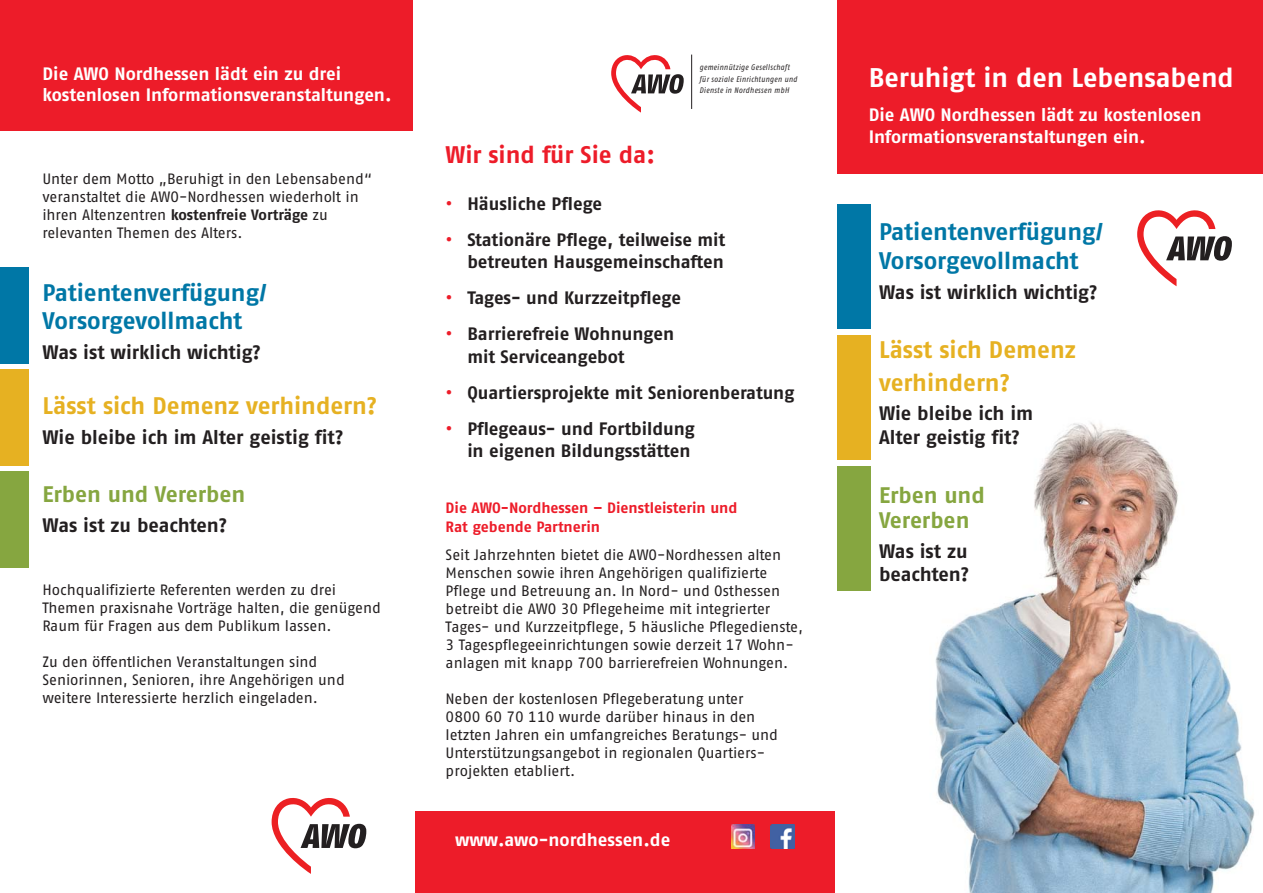
<style>
.page{position:relative;width:1263px;height:893px;background:#fff}
.page>*{position:absolute;margin:0;border:0;box-sizing:border-box;transform-origin:0 0}
.t1{font:700 27px "AWO Fago Office";color:#fff}
.t2{font:700 24px/27.9px "AWO Fago Office";letter-spacing:-.005em;color:#0077a6}
.t3{font:700 24px/32.1px "AWO Fago Office";color:#e6b122}
.t4{font:700 24px "AWO Fago Office";letter-spacing:-.005em;color:#ed1c29}
.t5{font:700 22.5px/25.3px "AWO Fago Office";letter-spacing:-.005em;color:#86a640}
.t6{font:700 19.5px/23.7px "AWO Fago Office";color:#231f20}
.t7{font:700 18px/22.5px "AWO Fago Office";color:#231f20;text-align:right}
.t8{font:700 18px/21.6px "AWO Fago Office";color:#fff}
.t9{font:15px/18px "AWO Fago Office";color:#231f20}
.t10{font:700 15px/19.5px "AWO Fago Office";color:#ed1c29}
.t11{font:italic 8.1px/11.6px "AWO Fago Cond";letter-spacing:.05em;color:#231f20}
.s1{font-weight:700}
.s2{color:#ed1c29}
</style>
<div class="page">
<img style="left:935px;top:422px;width:320px;height:471px">
<div style="left:837px;top:0;width:426px;height:174px;background:#ed1c29"></div>
<svg style="left:1137px;top:210px;width:95px;height:76px"></svg>
<div style="left:415px;top:811px;width:420px;height:82px;background:#ed1c29"></div>
<svg style="left:611px;top:55px;width:73px;height:58px"></svg>
<hr style="left:691px;top:55px;width:1px;height:54px;background:#231f20">
<img style="left:731px;top:825px;width:23px;height:23px">
<img style="left:770px;top:825px;width:24px;height:23px">
<div style="left:0;top:0;width:413px;height:131px;background:#ed1c29"></div>
<svg style="left:272px;top:798px;width:94px;height:76px"></svg>
<div style="left:838px;top:205px;width:33px;height:124px;background:#0077a6"></div>
<div style="left:838px;top:335px;width:33px;height:124px;background:#e6b122"></div>
<div style="left:838px;top:466px;width:33px;height:124px;background:#86a640"></div>
<div style="left:0;top:267px;width:29px;height:97px;background:#0077a6"></div>
<div style="left:0;top:369px;width:29px;height:97px;background:#e6b122"></div>
<div style="left:0;top:471px;width:29px;height:97px;background:#86a640"></div>
<p class="t8" style="left:43px;top:64px;width:350px">Die AWO Nordhessen lädt ein zu drei kostenlosen Informationsveranstaltungen.</p>
<p class="t9" style="left:43px;top:171px;width:331px">Unter dem Motto „Beruhigt in den Lebensabend“ veranstaltet die AWO-Nordhessen wiederholt in ihren Altenzentren <span class="s1">kostenfreie Vorträge</span> zu relevanten Themen des Alters.</p>
<h2 class="t2" style="left:43px;top:281px;width:226px">Patientenverfügung/<br>Vorsorgevollmacht</h2>
<h3 class="t6" style="left:43px;top:342px;width:220px">Was ist wirklich wichtig?</h3>
<h2 class="t3" style="left:43px;top:392px;width:336px">Lässt sich Demenz verhindern?</h2>
<h3 class="t6" style="left:43px;top:427px;width:302px">Wie bleibe ich im Alter geistig fit?</h3>
<h3 class="t5" style="left:43px;top:483px;width:204px">Erben und Vererben</h3>
<h3 class="t6" style="left:43px;top:515px;width:186px">Was ist zu beachten?</h3>
<p class="t9" style="left:43px;top:582px;width:340px">Hochqualifizierte Referenten werden zu drei<br>Themen praxisnahe Vorträge halten, die genügend<br>Raum für Fragen aus dem Publikum lassen.</p>
<p class="t9" style="left:43px;top:654px;width:304px">Zu den öffentlichen Veranstaltungen sind<br>Seniorinnen, Senioren, ihre Angehörigen und weitere Interessierte herzlich eingeladen.</p>
<p class="t11" style="left:700px;top:62px;width:99px">gemeinnützige Gesellschaft für soziale Einrichtungen und<br>Dienste in Nordhessen mbH</p>
<h2 class="t4" style="left:446px;top:146px;width:211px">Wir sind für Sie da:</h2>
<p class="t7" style="left:446px;top:194px;width:158px"><span class="s2">•</span> Häusliche Pflege</p>
<p class="t7" style="left:446px;top:230px;width:281px"><span class="s2">•</span> Stationäre Pflege, teilweise mit betreuten Hausgemeinschaften</p>
<p class="t7" style="left:446px;top:289px;width:237px"><span class="s2">•</span> Tages- und Kurzzeitpflege</p>
<p class="t7" style="left:467px;top:325px;width:208px;text-align:left;text-indent:-22px"><span class="s2">•</span> Barrierefreie Wohnungen mit Serviceangebot</p>
<p class="t7" style="left:446px;top:383px;width:350px"><span class="s2">•</span> Quartiersprojekte mit Seniorenberatung</p>
<p class="t7" style="left:446px;top:419px;width:251px"><span class="s2">•</span> Pflegeaus- und Fortbildung in eigenen Bildungsstätten</p>
<p class="t10" style="left:446px;top:499px;width:293px">Die AWO-Nordhessen – Dienstleisterin und<br>Rat gebende Partnerin</p>
<p class="t9" style="left:446px;top:547px;width:359px">Seit Jahrzehnten bietet die AWO-Nordhessen alten Menschen sowie ihren Angehörigen qualifizierte Pflege und Betreuung an. In Nord- und Osthessen betreibt die AWO 30 Pflegeheime mit integrierter Tages- und Kurzzeitpflege, 5 häusliche Pflegedienste, 3 Tagespflegeeinrichtungen sowie derzeit 17 Wohn&shy;anlagen mit knapp 700 barrierefreien Wohnungen.</p>
<p class="t9" style="left:446px;top:691px;width:334px">Neben der kostenlosen Pflegeberatung unter 0800 60 70 110 wurde darüber hinaus in den letzten Jahren ein umfangreiches Beratungs- und Unterstützungsangebot in regionalen Quartiers&shy;projekten etabliert.</p>
<p class="t8" style="left:455px;top:830px;width:217px">www.awo-nordhessen.de</p>
<h1 class="t1" style="left:869px;top:67px;width:367px">Beruhigt in den Lebensabend</h1>
<p class="t8" style="left:869px;top:106px;width:334px">Die AWO Nordhessen lädt zu kostenlosen<br>Informationsveranstaltungen ein.</p>
<h2 class="t2" style="left:879px;top:219px;width:226px;line-height:29.4px">Patientenverfügung/<br>Vorsorgevollmacht</h2>
<h3 class="t6" style="left:879px;top:282px;width:220px">Was ist wirklich wichtig?</h3>
<h2 class="t3" style="left:879px;top:336px;width:198px">Lässt sich Demenz verhindern?</h2>
<h3 class="t6" style="left:879px;top:403px;width:156px">Wie bleibe ich im<br>Alter geistig fit?</h3>
<h3 class="t5" style="left:879px;top:484px;width:107px">Erben und<br>Vererben</h3>
<h3 class="t6" style="left:879px;top:541px;width:92px">Was ist zu beachten?</h3>
</div>
